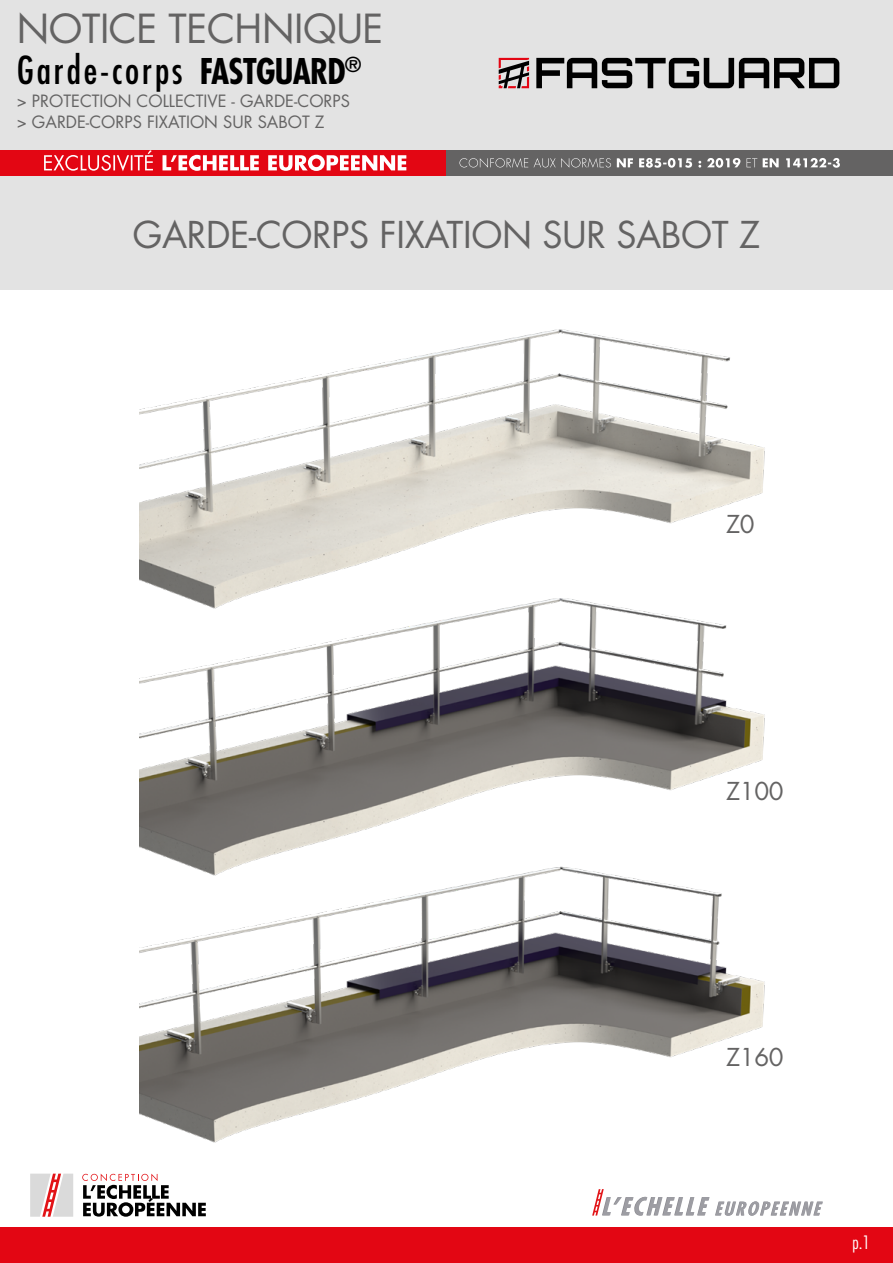
<style>
.page{position:relative;width:893px;height:1263px;background:#fff}
.page>*{position:absolute;margin:0;border:0;box-sizing:border-box;transform-origin:0 0}
.t1{font:39px "Futura Std";letter-spacing:-.01em;color:#646363}
.t2{font:condensed 37.5px "Futura Std";letter-spacing:.075em;color:#000}
.t3{font:36px "Futura Std";letter-spacing:-.01em;color:#646363}
.t4{font:24px "Futura Std";letter-spacing:-.01em;color:#646363}
.t5{font:300 condensed 18px "Futura Std";color:#fff}
.t6{font:16.5px/21px "Futura Std";color:#646363}
.s1{font-weight:700;font-size:34.5px}
</style>
<div class="page">
<img style="left:140px;top:329px;width:625px;height:256px">
<img style="left:140px;top:585px;width:625px;height:267px">
<img style="left:140px;top:852px;width:625px;height:291px">
<div style="left:0;top:1227px;width:893px;height:36px;background:#e30613"></div>
<svg style="left:592px;top:1189px;width:231px;height:27px"></svg>
<div style="left:0;top:176px;width:893px;height:114px;background:#e3e3e3"></div>
<div style="left:0;top:0;width:893px;height:150px;background:#e3e3e3"></div>
<svg style="left:536px;top:58px;width:303px;height:30px"></svg>
<svg style="left:499px;top:58px;width:30px;height:30px"></svg>
<div style="left:0;top:150px;width:446px;height:26px;background:#e30613"></div>
<div style="left:446px;top:150px;width:447px;height:26px;background:#646363"></div>
<svg style="left:44px;top:150px;width:362px;height:21px"></svg>
<svg style="left:459px;top:158px;width:381px;height:10px"></svg>
<svg style="left:30px;top:1173px;width:176px;height:44px"></svg>
<h1 class="t1" style="left:17px;top:4px;width:368px">NOTICE TECHNIQUE</h1>
<h2 class="t2" style="left:17px;top:47px;width:346px">Garde-corps <span class="s1">FASTGUARD</span><sup>®</sup></h2>
<p class="t6" style="left:17px;top:91px;width:335px">&gt; PROTECTION COLLECTIVE - GARDE-CORPS &gt; GARDE-CORPS FIXATION SUR SABOT Z</p>
<h3 class="t3" style="left:133px;top:212px;width:629px">GARDE-CORPS FIXATION SUR SABOT Z</h3>
<h3 class="t4" style="left:726px;top:509px;width:30px">Z0</h3>
<h3 class="t4" style="left:726px;top:775px;width:59px">Z100</h3>
<h3 class="t4" style="left:726px;top:1042px;width:59px">Z160</h3>
<p class="t5" style="left:852px;top:1231px;width:19px">p.1</p>
</div>
